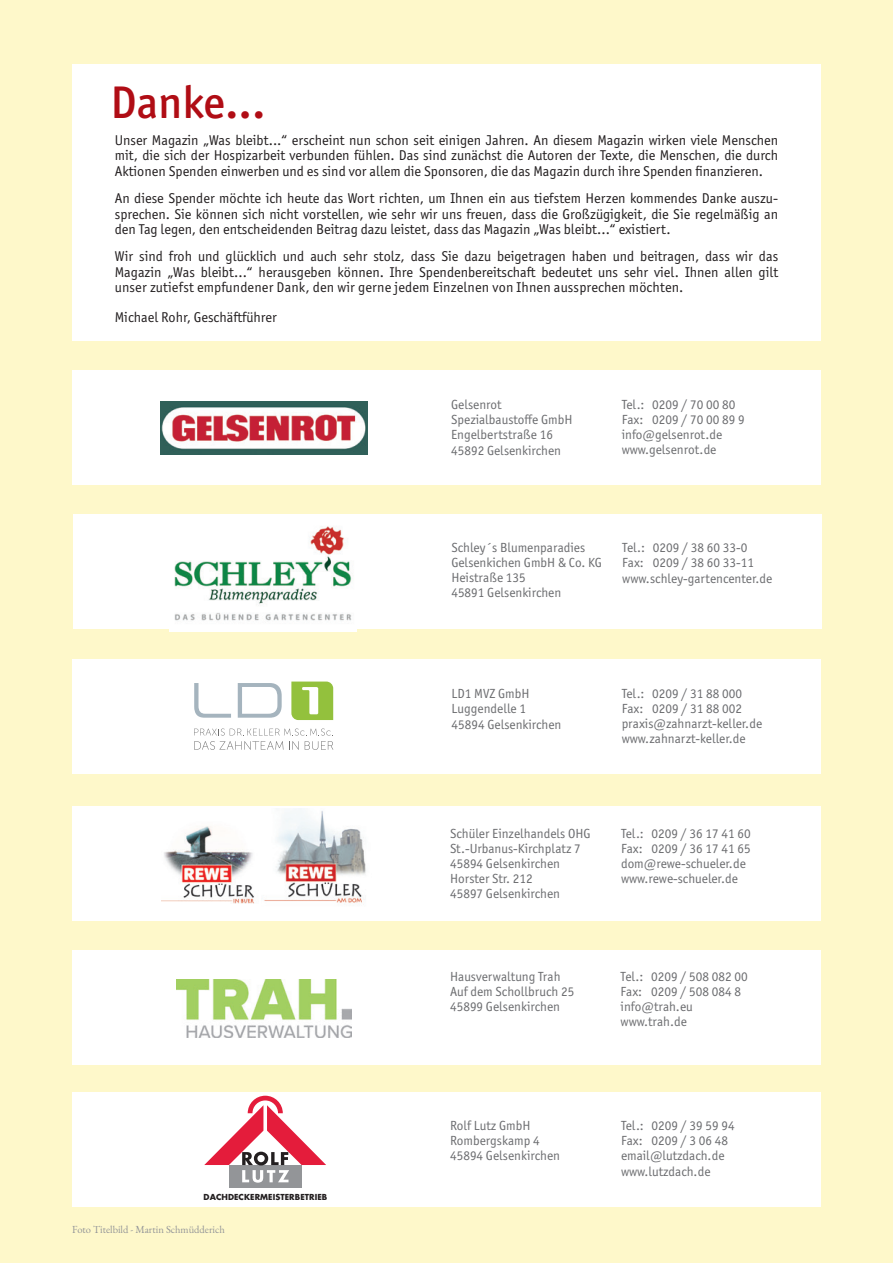
<style>
.page{position:relative;width:893px;height:1263px;background:#fef8ca}
.page>*{position:absolute;margin:0;border:0;box-sizing:border-box;transform-origin:0 0}
.t1{font:500 45.9px "Officina Sans ITC Pro";color:#b00d15}
.t2{font:14.25px/15.5px "Officina Sans ITC Pro";color:#231f20;text-align:justify}
.t3{font:13.2px/15px "Officina Sans ITC Pro";color:#6c6d70}
.Fließtext_-_schwarz_NEU{font:10.5px "EB Garamond";color:#939598}
.t4{font:700 8.1px "Futura LT";letter-spacing:.01em;color:#231f20}
</style>
<div class="page">
<div style="left:72px;top:370px;width:749px;height:115px;background:#fff"></div>
<div style="left:73px;top:515px;width:748px;height:114px;background:#fff"></div>
<div style="left:72px;top:64px;width:749px;height:276px;background:#fff"></div>
<img style="left:170px;top:514px;width:187px;height:117px">
<img style="left:160px;top:402px;width:208px;height:52px">
<div style="left:72px;top:806px;width:749px;height:114px;background:#fff"></div>
<img style="left:161px;top:826px;width:93px;height:77px">
<img style="left:264px;top:808px;width:102px;height:95px">
<div style="left:72px;top:950px;width:749px;height:115px;background:#fff"></div>
<img style="left:176px;top:980px;width:175px;height:57px">
<div style="left:72px;top:1092px;width:749px;height:114px;background:#fff"></div>
<div style="left:229px;top:1165px;width:73px;height:22px;background:#939598"></div>
<svg style="left:204px;top:1096px;width:122px;height:87px"></svg>
<div style="left:72px;top:659px;width:748px;height:115px;background:#fff"></div>
<svg style="left:291px;top:681px;width:42px;height:39px"></svg>
<svg style="left:194px;top:683px;width:37px;height:35px"></svg>
<svg style="left:238px;top:683px;width:44px;height:35px"></svg>
<svg style="left:194px;top:728px;width:139px;height:22px"></svg>
<p class="t1" style="left:110px;top:75px;width:157px">Danke...</p>
<p class="t2" style="left:115px;top:132px;width:665px">Unser Magazin „Was bleibt...“ erscheint nun schon seit einigen Jahren. An diesem Magazin wirken viele Menschen mit, die sich der Hospizarbeit verbunden fühlen. Das sind zunächst die Autoren der Texte, die Menschen, die durch Aktionen Spenden einwerben und es sind vor allem die Sponsoren, die das Magazin durch ihre Spenden finanzieren.</p>
<p class="t2" style="left:115px;top:191px;width:665px">An diese Spender möchte ich heute das Wort richten, um Ihnen ein aus tiefstem Herzen kommendes Danke auszu&shy;sprechen. Sie können sich nicht vorstellen, wie sehr wir uns freuen, dass die Großzügigkeit, die Sie regelmäßig an den Tag legen, den entscheidenden Beitrag dazu leistet, dass das Magazin „Was bleibt...“ existiert.</p>
<p class="t2" style="left:115px;top:249px;width:665px">Wir sind froh und glücklich und auch sehr stolz, dass Sie dazu beigetragen haben und beitragen, dass wir das Magazin „Was bleibt...“ herausgeben können. Ihre Spendenbereitschaft bedeutet uns sehr viel. Ihnen allen gilt unser zutiefst empfundener Dank, den wir gerne jedem Einzelnen von Ihnen aussprechen möchten.</p>
<p class="t2" style="left:115px;top:309px;width:163px">Michael Rohr, Geschäftführer</p>
<p class="t3" style="left:451px;top:397px;width:123px">Gelsenrot<br>Spezialbaustoffe GmbH<br>Engelbertstraße 16<br>45892 Gelsenkirchen</p>
<p class="t3" style="left:622px;top:397px;width:125px">Tel.: 0209 / 70 00 80<br>Fax: 0209 / 70 00 89 9 info@gelsenrot.de www.gelsenrot.de</p>
<p class="t3" style="left:451px;top:540px;width:152px">Schley´s Blumenparadies<br>Gelsenkichen GmbH &amp; Co. KG<br>Heistraße 135<br>45891 Gelsenkirchen</p>
<p class="t3" style="left:622px;top:539px;width:152px;line-height:15.5px">Tel.: 0209 / 38 60 33-0<br>Fax: 0209 / 38 60 33-11 www.schley-gartencenter.de</p>
<p class="t3" style="left:452px;top:685px;width:111px;line-height:15.5px">LD1 MVZ GmbH<br>Luggendelle 1<br>45894 Gelsenkirchen</p>
<p class="t3" style="left:622px;top:686px;width:142px">Tel.: 0209 / 31 88 000<br>Fax: 0209 / 31 88 002 praxis@zahnarzt-keller.de www.zahnarzt-keller.de</p>
<p class="t3" style="left:450px;top:826px;width:142px">Schüler Einzelhandels OHG<br>St.-Urbanus-Kirchplatz 7<br>45894 Gelsenkirchen<br>Horster Str. 212<br>45897 Gelsenkirchen</p>
<p class="t3" style="left:621px;top:826px;width:131px">Tel.: 0209 / 36 17 41 60<br>Fax: 0209 / 36 17 41 65 dom@rewe-schueler.de www.rewe-schueler.de</p>
<p class="t3" style="left:450px;top:969px;width:126px">Hausverwaltung Trah<br>Auf dem Schollbruch 25<br>45899 Gelsenkirchen</p>
<p class="t3" style="left:621px;top:969px;width:128px">Tel.: 0209 / 508 082 00<br>Fax: 0209 / 508 084 8 info@trah.eu www.trah.de</p>
<p class="t4" style="left:204px;top:1192px;width:125px">DACHDECKERMEISTERBETRIEB</p>
<p class="Fließtext_-_schwarz_NEU" style="left:72px;top:1222px;width:154px">Foto Titelbild - Martin Schmüdderich</p>
<p class="t3" style="left:450px;top:1118px;width:111px">Rolf Lutz GmbH<br>Rombergskamp 4<br>45894 Gelsenkirchen</p>
<p class="t3" style="left:621px;top:1118px;width:115px">Tel.: 0209 / 39 59 94<br>Fax: 0209 / 3 06 48 email@lutzdach.de www.lutzdach.de</p>
</div>
